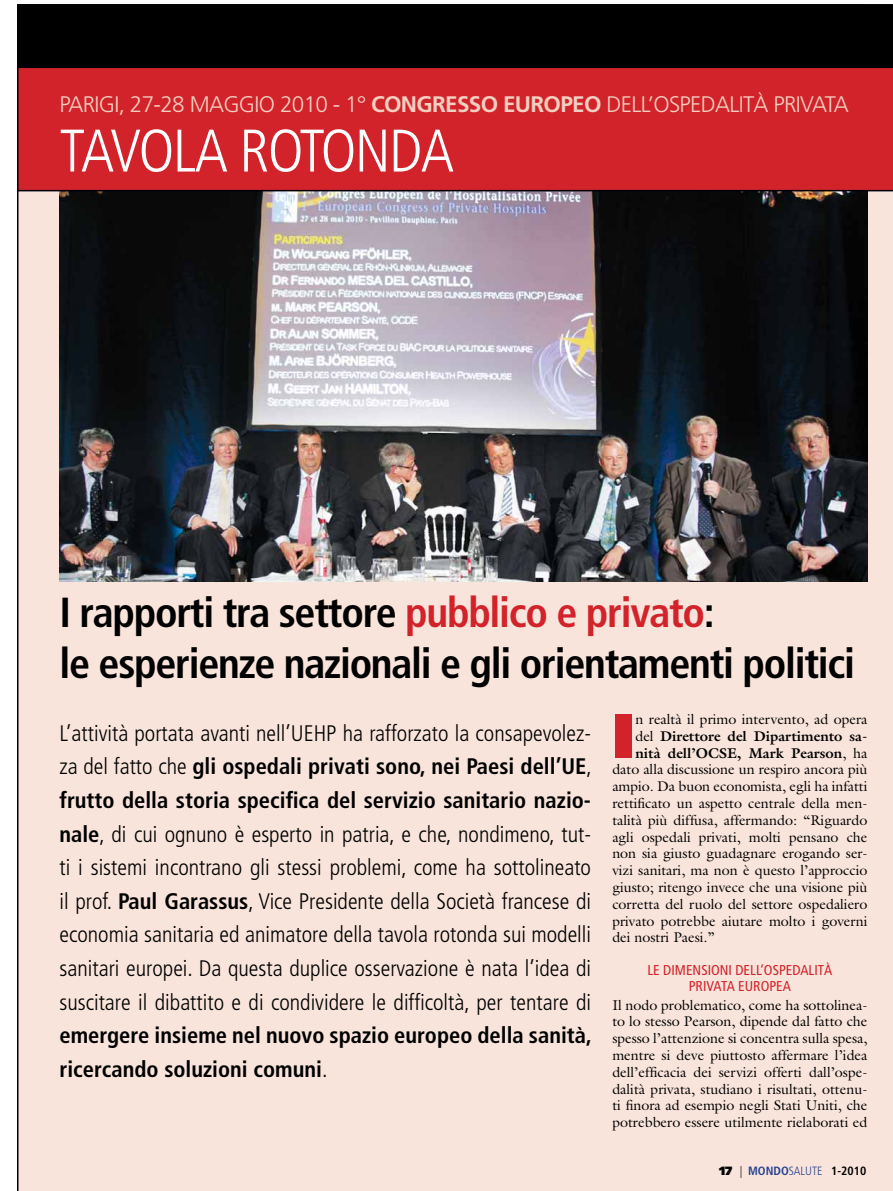
<style>
.page{position:relative;width:893px;height:1191px;background:#fff}
.page>*{position:absolute;margin:0;border:0;box-sizing:border-box;transform-origin:0 0}
.t1{font:900 62.4px "Frutiger";color:#d2232a}
.t2{font:300 condensed 60px "Frutiger";letter-spacing:-.025em;color:#fff}
.t3{font:700 condensed 42px/51px "Frutiger";letter-spacing:-.03em;color:#000}
.t4{font:300 condensed 22.5px/33.6px "Frutiger";color:#000;text-align:justify}
.t5{font:700 condensed 22.5px/33.6px "Frutiger";color:#000}
.t6{font:300 22.5px "Frutiger";letter-spacing:-.03em;color:#f3cfc1}
.t7{font:14.25px/16.8px "Galliard Std";color:#000;text-align:justify}
.t8{font:700 14.25px "Galliard Std";color:#000}
.t9{font:condensed 14.25px/15.8px "Frutiger";color:#d2232a;text-align:center}
.t10{font:300 condensed 12px "Frutiger";color:#25408f}
.s1{font-weight:700}
.s2{color:#d2232a}
.s3{font-weight:300}
.s4{font-weight:400}
.s5{font-weight:900;font-stretch:normal;color:#000}
.s6{color:#000}
.s7{font-weight:700;color:#000}
</style>
<div class="page">
<div style="left:17px;top:191px;width:876px;height:1000px;background:#f8e4db"></div>
<img style="left:60px;top:191px;width:807px;height:390px">
<div style="left:17px;top:68px;width:876px;height:123px;background:#d2232a"></div>
<div style="left:17px;top:4px;width:876px;height:64px;background:#000"></div>
<h3 class="t6" style="left:60px;top:95px;width:791px">PARIGI, 27-28 MAGGIO 2010 - 1° <span class="s1">CONGRESSO EUROPEO</span> DELL’OSPEDALITÀ PRIVATA</h3>
<h2 class="t2" style="left:60px;top:126px;width:396px">TAVOLA ROTONDA</h2>
<h3 class="t3" style="left:60px;top:590px;width:797px">I rapporti tra settore <span class="s2">pubblico e privato</span>:<br>le esperienze nazionali e gli orientamenti politici</h3>
<p class="t4" style="left:60px;top:718px;width:534px">L’attività portata avanti nell’UEHP ha rafforzato la consapevolez&shy;za del fatto che <span class="s1">gli ospedali privati sono, nei Paesi dell’UE</span>, <span class="s1">frutto della storia specifica del servizio sanitario nazio&shy;nale</span>, di cui ognuno è esperto in patria, e che, nondimeno, tut&shy;ti i sistemi incontrano gli stessi problemi, come ha sottolineato il prof. <span class="s1">Paul Garassus</span>, Vice Presidente della Società francese di economia sanitaria ed animatore della tavola rotonda sui modelli sanitari europei. Da questa duplice osservazione è nata l’idea di suscitare il dibattito e di condividere le difficoltà, per tentare di</p>
<h3 class="t5" style="left:60px;top:1020px;width:534px">emergere insieme nel nuovo spazio europeo della sanità, ricercando soluzioni comuni<span class="s3">.</span></h3>
<h1 class="t1" style="left:612px;top:710px;width:25px">I</h1>
<p class="t7" style="left:635px;top:712px;width:234px">n realtà il primo intervento, ad opera</p>
<p class="t8" style="left:635px;top:730px;width:234px"><span class="s4">del</span> Direttore del Dipartimento sa-</p>
<p class="t8" style="left:635px;top:747px;width:234px">nità dell’OCSE, Mark Pearson<span class="s4">, ha</span></p>
<p class="t7" style="left:612px;top:762px;width:257px">dato alla discussione un respiro ancora più</p>
<p class="t7" style="left:612px;top:779px;width:257px">ampio. Da buon economista, egli ha infatti</p>
<p class="t7" style="left:612px;top:796px;width:257px">rettificato un aspetto centrale della men-</p>
<p class="t7" style="left:612px;top:813px;width:257px">talità più diffusa, affermando: “Riguardo</p>
<p class="t7" style="left:612px;top:829px;width:257px">agli ospedali privati, molti pensano che</p>
<p class="t7" style="left:612px;top:846px;width:257px">non sia giusto guadagnare erogando ser-</p>
<p class="t7" style="left:612px;top:863px;width:257px">vizi sanitari, ma non è questo l’approccio</p>
<p class="t7" style="left:612px;top:880px;width:257px">giusto; ritengo invece che una visione più</p>
<p class="t7" style="left:612px;top:897px;width:257px">corretta del ruolo del settore ospedaliero</p>
<p class="t7" style="left:612px;top:913px;width:257px">privato potrebbe aiutare molto i governi</p>
<p class="t7" style="left:612px;top:930px;width:104px">dei nostri Paesi.”</p>
<p class="t9" style="left:647px;top:963px;width:186px">LE DIMENSIONI DELL’OSPEDALITÀ<br>PRIVATA EUROPEA</p>
<p class="t7" style="left:612px;top:997px;width:257px">Il nodo problematico, come ha sottolinea&shy;to lo stesso Pearson, dipende dal fatto che spesso l’attenzione si concentra sulla spesa, mentre si deve piuttosto affermare l’idea dell’efficacia dei servizi offerti dall’ospe&shy;dalità privata, studiano i risultati, ottenu&shy;ti finora ad esempio negli Stati Uniti, che potrebbero essere utilmente rielaborati ed</p>
<p class="t10" style="left:719px;top:1166px;width:149px"><span class="s5">17</span> <span class="s6">|</span> <span class="s1">MONDO</span>SALUTE <span class="s7">1-2010</span></p>
</div>
